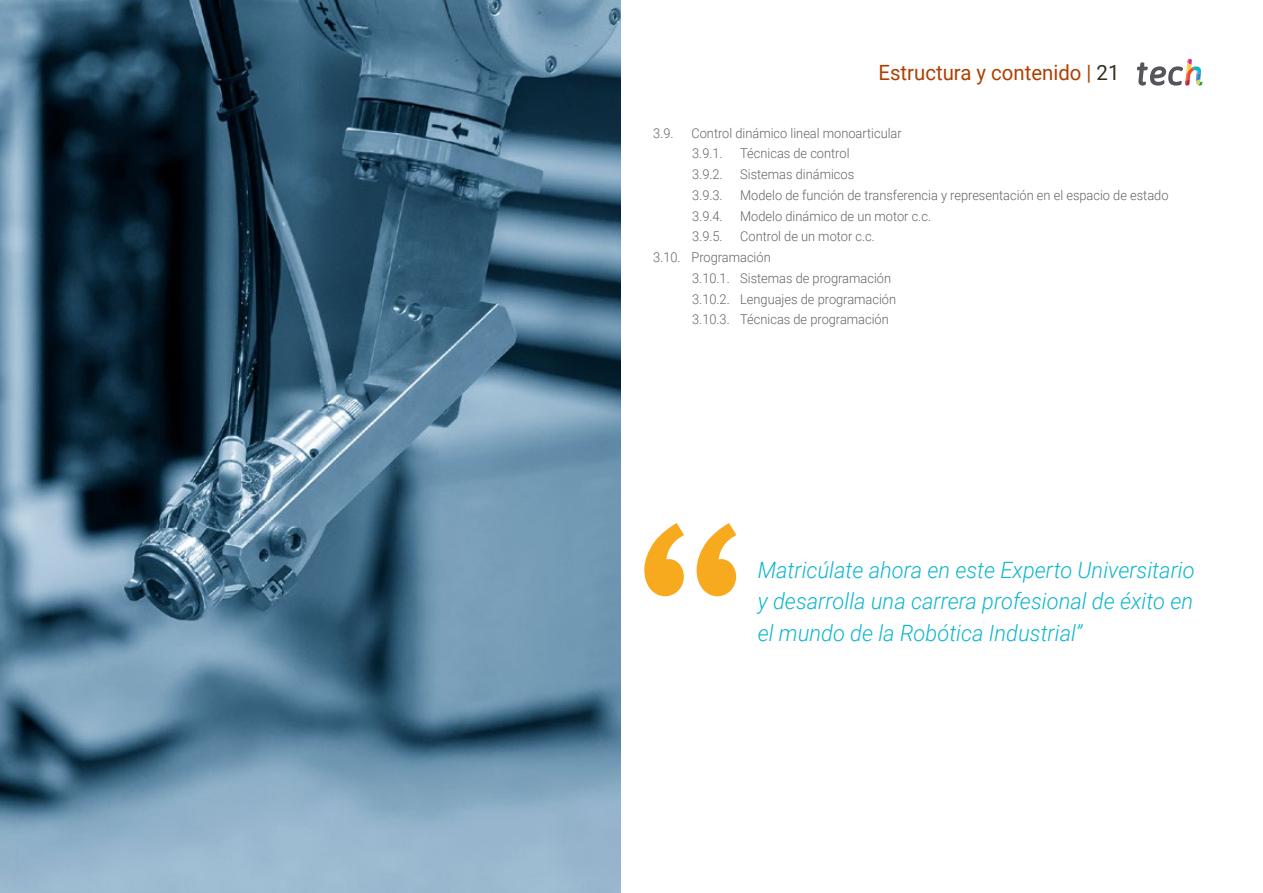
<style>
.page{position:relative;width:1263px;height:893px;background:#fff}
.page>*{position:absolute;margin:0;border:0;box-sizing:border-box;transform-origin:0 0}
.t1{font:italic 300 22.5px/31.5px "Roboto";color:#0fb6cf;text-align:justify}
.t2{font:21px "Roboto";color:#ae4000}
.t3{font:300 13.5px/20.7px "Roboto";color:#61646a;scale:.95 1}
.s1{color:#312e20}
</style>
<div class="page">
<svg style="left:644px;top:523px;width:92px;height:73px"></svg>
<img style="left:0;top:0;width:621px;height:893px">
<svg style="left:1137px;top:59px;width:65px;height:27px"></svg>
<h2 class="t2" style="left:878px;top:57px;width:242px">Estructura y contenido | <span class="s1">21</span></h2>
<p class="t3" style="left:653px;top:122px;width:23px">3.9.</p>
<p class="t3" style="left:691px;top:122px;width:223px">Control dinámico lineal monoarticular<br>3.9.1.</p>
<p class="t3" style="left:740px;top:143px;width:117px">Técnicas de control</p>
<p class="t3" style="left:692px;top:164px;width:34px">3.9.2.</p>
<p class="t3" style="left:740px;top:164px;width:121px">Sistemas dinámicos</p>
<p class="t3" style="left:692px;top:184px;width:34px">3.9.3.</p>
<p class="t3" style="left:740px;top:184px;width:452px">Modelo de función de transferencia y representación en el espacio de estado</p>
<p class="t3" style="left:692px;top:205px;width:34px">3.9.4.</p>
<p class="t3" style="left:740px;top:205px;width:202px">Modelo dinámico de un motor c.c.</p>
<p class="t3" style="left:692px;top:226px;width:34px">3.9.5.</p>
<p class="t3" style="left:653px;top:226px;width:235px;text-indent:87px">Control de un motor c.c.<br>3.10. Programación</p>
<p class="t3" style="left:692px;top:267px;width:216px">3.10.1. Sistemas de programación<br>3.10.2. Lenguajes de programación<br>3.10.3. Técnicas de programación</p>
<h1 class="t1" style="left:758px;top:553px;width:438px">Matricúlate ahora en este Experto Universitario y desarrolla una carrera profesional de éxito en el mundo de la Robótica Industrial”</h1>
</div>
